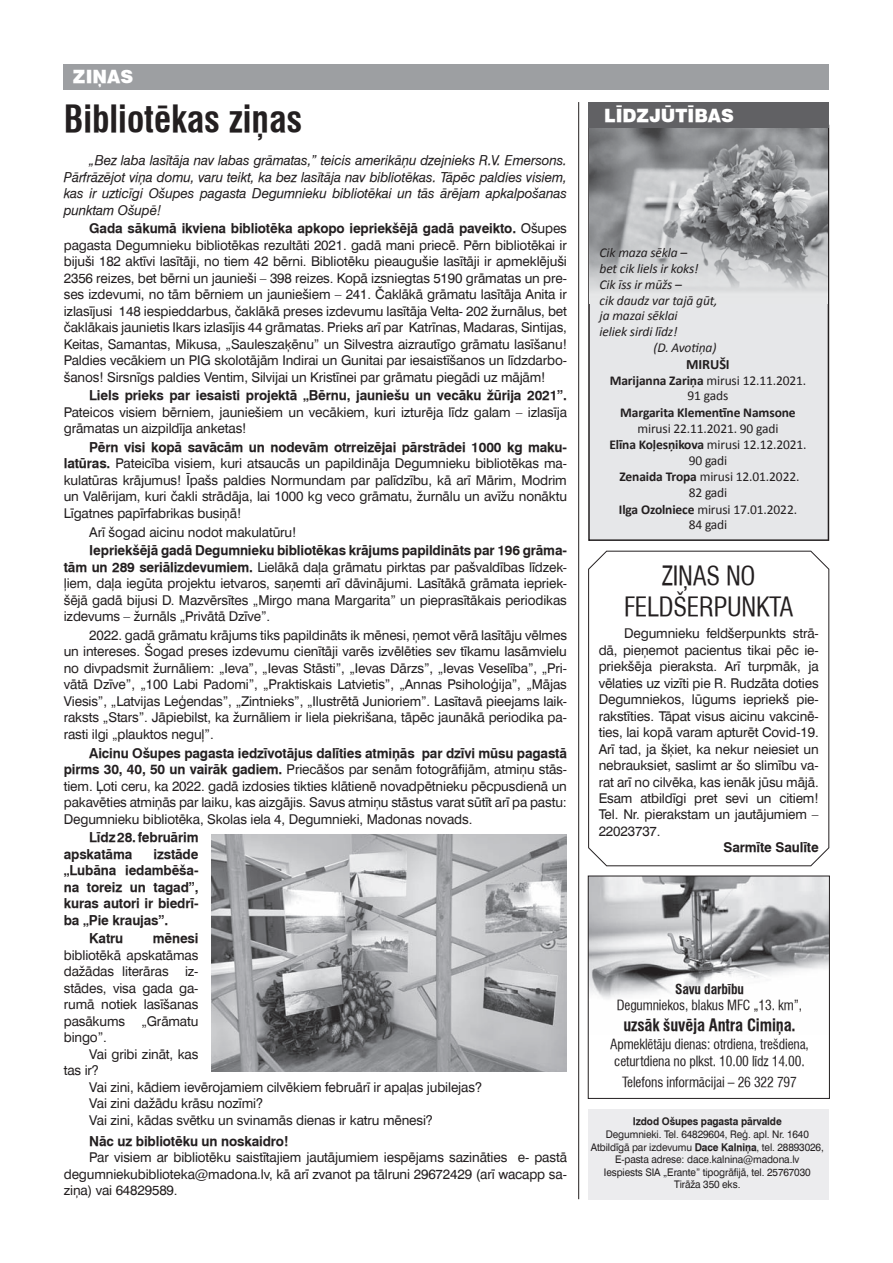
<style>
.page{position:relative;width:893px;height:1263px;background:#fff}
.page>*{position:absolute;margin:0;border:0;box-sizing:border-box;transform-origin:0 0}
.t1{font:700 condensed 36px "Swiss 721 TL";color:#231f20}
.t2{font:condensed 25.5px/30.6px "Swiss 721 TL";letter-spacing:-.01em;color:#231f20;text-align:center}
.t3{font:900 18px "Swiss 721 TL";color:#fff}
.t4{font:700 condensed 16.5px "Swiss 721 TL";letter-spacing:-.01em;color:#231f20}
.t5{font:700 15px "Swiss 721 TL";color:#231f20}
.t6{font:700 14.25px "Calibri";letter-spacing:-.01em;color:#231f20}
.t7{font:13.5px/16.5px "Swiss 721 TL";letter-spacing:-.01em;color:#231f20;text-align:justify}
.t8{font:italic 13.5px/16.5px "Swiss 721 TL";letter-spacing:-.01em;color:#231f20;text-align:justify}
.t9{font:700 13.5px/16.5px "Swiss 721 TL";letter-spacing:-.01em;color:#231f20}
.t10{font:13.5px/16.2px "Calibri";letter-spacing:-.01em;color:#231f20;text-align:center}
.t11{font:condensed 13.5px/16.5px "Swiss 721 TL";letter-spacing:-.01em;color:#231f20;text-align:center}
.t12{font:italic 13.5px "Calibri";letter-spacing:-.01em;color:#231f20}
.t13{font:700 13.5px "Calibri";letter-spacing:-.01em;color:#231f20}
.t14{font:700 condensed 13.5px "Swiss 721 TL";letter-spacing:-.01em;color:#231f20}
.t15{font:10.5px/12.6px "Swiss 721 TL";letter-spacing:-.01em;color:#231f20;text-align:center;scale:.96 1}
.t16{font:700 10.5px "Swiss 721 TL";letter-spacing:-.01em;color:#231f20;scale:.96 1}
.s1{font-weight:700}
</style>
<div class="page">
<div style="left:64px;top:64px;width:765px;height:25px;background:#9d9fa2"></div>
<div style="left:588px;top:128px;width:241px;height:413px;background:#e6e7e9"></div>
<img style="left:590px;top:128px;width:238px;height:175px">
<div style="left:588px;top:102px;width:241px;height:26px;background:#616164"></div>
<hr style="left:578px;top:102px;width:1px;height:1097px;background:#231f20">
<svg style="left:588px;top:550px;width:242px;height:316px"></svg>
<div style="left:588px;top:1109px;width:241px;height:90px;background:#ececee"></div>
<img style="left:590px;top:878px;width:238px;height:121px">
<div style="left:588px;top:876px;width:242px;height:223px;border:1px solid #231f20"></div>
<img style="left:211px;top:834px;width:355px;height:238px">
<h3 class="t3" style="left:73px;top:66px;width:62px">ZIŅAS</h3>
<h1 class="t1" style="left:64px;top:97px;width:240px">Bibliotēkas ziņas</h1>
<p class="t8" style="left:64px;top:152px;width:505px;text-indent:26px">„Bez laba lasītāja nav labas grāmatas,” teicis amerikāņu dzejnieks R.V. Emersons.<br>Pārfrāzējot viņa domu, varu teikt, ka bez lasītāja nav bibliotēkas. Tāpēc paldies visiem, kas ir uzticīgi Ošupes pagasta Degumnieku bibliotēkai un tās ārējam apkalpošanas punktam Ošupē!</p>
<p class="t7" style="left:64px;top:220px;width:505px;text-indent:26px"><span class="s1">Gada sākumā ikviena bibliotēka apkopo iepriekšējā gadā paveikto.</span> Ošupes pagasta Degumnieku bibliotēkas rezultāti 2021. gadā mani priecē. Pērn bibliotēkai ir bijuši 182 aktīvi lasītāji, no tiem 42 bērni. Bibliotēku pieaugušie lasītāji ir apmeklējuši 2356 reizes, bet bērni un jaunieši – 398 reizes. Kopā izsniegtas 5190 grāmatas un pre&shy;ses izdevumi, no tām bērniem un jauniešiem – 241. Čaklākā grāmatu lasītāja Anita ir izlasījusi 148 iespieddarbus, čaklākā preses izdevumu lasītāja Velta- 202 žurnālus, bet čaklākais jaunietis Ikars izlasījis 44 grāmatas. Prieks arī par Katrīnas, Madaras, Sintijas, Keitas, Samantas, Mikusa, „Sauleszaķēnu” un Silvestra aizrautīgo grāmatu lasīšanu!<br>Paldies vecākiem un PIG skolotājām Indirai un Gunitai par iesaistīšanos un līdzdarbo&shy;šanos! Sirsnīgs paldies Ventim, Silvijai un Kristīnei par grāmatu piegādi uz mājām!</p>
<p class="t9" style="left:89px;top:387px;width:479px">Liels prieks par iesaisti projektā „Bērnu, jauniešu un vecāku žūrija 2021”.</p>
<p class="t7" style="left:64px;top:404px;width:505px">Pateicos visiem bērniem, jauniešiem un vecākiem, kuri izturēja līdz galam – izlasīja grāmatas un aizpildīja anketas!</p>
<p class="t7" style="left:64px;top:439px;width:505px;text-indent:26px"><span class="s1">Pērn visi kopā savācām un nodevām otrreizējai pārstrādei 1000 kg maku&shy;latūras.</span> Pateicība visiem, kuri atsaucās un papildināja Degumnieku bibliotēkas ma&shy;kulatūras krājumus! Īpašs paldies Normundam par palīdzību, kā arī Mārim, Modrim un Valērijam, kuri čakli strādāja, lai 1000 kg veco grāmatu, žurnālu un avīžu nonāktu Līgatnes papīrfabrikas busiņā!</p>
<p class="t7" style="left:89px;top:523px;width:209px">Arī šogad aicinu nodot makulatūru!</p>
<p class="t7" style="left:64px;top:542px;width:505px;text-indent:26px"><span class="s1">Iepriekšējā gadā Degumnieku bibliotēkas krājums papildināts par 196 grāma&shy;tām un 289 seriālizdevumiem.</span> Lielākā daļa grāmatu pirktas par pašvaldības līdzek&shy;ļiem, daļa iegūta projektu ietvaros, saņemti arī dāvinājumi. Lasītākā grāmata iepriek&shy;šējā gadā bijusi D. Mazvērsītes „Mirgo mana Margarita” un pieprasītākais periodikas izdevums – žurnāls „Privātā Dzīve”.</p>
<p class="t7" style="left:64px;top:627px;width:505px;text-indent:26px">2022. gadā grāmatu krājums tiks papildināts ik mēnesi, ņemot vērā lasītāju vēlmes un intereses. Šogad preses izdevumu cienītāji varēs izvēlēties sev tīkamu lasāmvielu no divpadsmit žurnāliem: „Ieva”, „Ievas Stāsti”, „Ievas Dārzs”, „Ievas Veselība”, „Pri&shy;vātā Dzīve”, „100 Labi Padomi”, „Praktiskais Latvietis”, „Annas Psiholoģija”, „Mājas Viesis”, „Latvijas Leģendas”, „Zintnieks”, „Ilustrētā Junioriem”. Lasītavā pieejams laik&shy;raksts „Stars”. Jāpiebilst, ka žurnāliem ir liela piekrišana, tāpēc jaunākā periodika pa&shy;rasti ilgi „plauktos neguļ”.</p>
<p class="t7" style="left:64px;top:744px;width:505px;text-indent:26px"><span class="s1">Aicinu Ošupes pagasta iedzīvotājus dalīties atmiņās par dzīvi mūsu pagastā pirms 30, 40, 50 un vairāk gadiem.</span> Priecāšos par senām fotogrāfijām, atmiņu stās&shy;tiem. Ļoti ceru, ka 2022. gadā izdosies tikties klātienē novadpētnieku pēcpusdienā un pakavēties atmiņās par laiku, kas aizgājis. Savus atmiņu stāstus varat sūtīt arī pa pastu:<br>Degumnieku bibliotēka, Skolas iela 4, Degumnieki, Madonas novads.</p>
<p class="t9" style="left:64px;top:829px;width:136px;text-indent:26px">Līdz 28. februārim apskatāma</p>
<p class="t9" style="left:64px;top:846px;width:136px;text-align:justify;text-indent:90px">izstāde „Lubāna iedambēša&shy;na toreiz un tagad”, kuras autori ir biedrī&shy;ba „Pie kraujas”.</p>
<p class="t9" style="left:89px;top:930px;width:36px">Katru</p>
<p class="t9" style="left:153px;top:930px;width:47px">mēnesi</p>
<p class="t7" style="left:64px;top:947px;width:136px">bibliotēkā apskatāmas dažādas literāras iz&shy;stādes, visa gada ga&shy;rumā notiek lasīšanas pasākums „Grāmatu bingo”.</p>
<p class="t7" style="left:64px;top:1046px;width:136px;text-indent:26px">Vai gribi zināt, kas tas ir?</p>
<p class="t7" style="left:89px;top:1079px;width:394px;text-align:left">Vai zini, kādiem ievērojamiem cilvēkiem februārī ir apaļas jubilejas?<br>Vai zini dažādu krāsu nozīmi?<br>Vai zini, kādas svētku un svinamās dienas ir katru mēnesi?</p>
<p class="t9" style="left:89px;top:1132px;width:201px">Nāc uz bibliotēku un noskaidro!</p>
<p class="t7" style="left:64px;top:1149px;width:505px;text-indent:26px">Par visiem ar bibliotēku saistītajiem jautājumiem iespējams sazināties e- pastā degumniekubiblioteka@madona.lv, kā arī zvanot pa tālruni 29672429 (arī wacapp sa&shy;ziņa) vai 64829589.</p>
<p class="t5" style="left:64px;top:1189px;width:19px">12</p>
<h3 class="t3" style="left:604px;top:104px;width:131px">LĪDZJŪTĪBAS</h3>
<p class="t12" style="left:600px;top:244px;width:89px">Cik maza sēkla –</p>
<p class="t12" style="left:600px;top:259px;width:100px">bet cik liels ir koks!</p>
<p class="t12" style="left:600px;top:275px;width:84px">Cik īss ir mūžs –</p>
<p class="t12" style="left:600px;top:291px;width:119px">cik daudz var tajā gūt,</p>
<p class="t12" style="left:600px;top:307px;width:80px">ja mazai sēklai</p>
<p class="t12" style="left:600px;top:322px;width:79px">ieliek sirdi līdz!</p>
<p class="t12" style="left:654px;top:338px;width:64px">(D. Avotiņa)</p>
<p class="t6" style="left:686px;top:355px;width:45px">MIRUŠI</p>
<p class="t10" style="left:610px;top:372px;width:198px;line-height:15.8px"><span class="s1">Marijanna Zariņa</span> mirusi 12.11.2021.<br>91 gads</p>
<p class="t13" style="left:620px;top:404px;width:177px">Margarita Klementīne Namsone</p>
<p class="t10" style="left:609px;top:420px;width:199px">mirusi 22.11.2021. 90 gadi<br><span class="s1">Elīna Koļesņikova</span> mirusi 12.12.2021.<br>90 gadi<br><span class="s1">Zenaida Tropa</span> mirusi 12.01.2022.<br>82 gadi<br><span class="s1">Ilga Ozolniece</span> mirusi 17.01.2022.<br>84 gadi</p>
<h2 class="t2" style="left:624px;top:560px;width:171px">ZIŅAS NO<br>FELDŠERPUNKTA</h2>
<p class="t7" style="left:599px;top:625px;width:222px;text-indent:26px">Degumnieku feldšerpunkts strā&shy;dā, pieņemot pacientus tikai pēc ie&shy;priekšēja pieraksta. Arī turpmāk, ja vēlaties uz vizīti pie R. Rudzāta doties Degumniekos, lūgums iepriekš pie&shy;rakstīties. Tāpat visus aicinu vakcinē&shy;ties, lai kopā varam apturēt Covid-19.<br>Arī tad, ja šķiet, ka nekur neiesiet un nebrauksiet, saslimt ar šo slimību va&shy;rat arī no cilvēka, kas ienāk jūsu mājā.<br>Esam atbildīgi pret sevi un citiem!<br>Tel. Nr. pierakstam un jautājumiem – 22023737.</p>
<p class="t9" style="left:723px;top:839px;width:97px">Sarmīte Saulīte</p>
<p class="t14" style="left:675px;top:981px;width:70px">Savu darbību</p>
<p class="t11" style="left:617px;top:997px;width:187px">Degumniekos, blakus MFC „13. km”,</p>
<p class="t4" style="left:623px;top:1015px;width:174px">uzsāk šuvēja Antra Cimiņa.</p>
<p class="t11" style="left:610px;top:1036px;width:200px">Apmeklētāju dienas: otrdiena, trešdiena, ceturtdiena no plkst. 10.00 līdz 14.00.</p>
<p class="t11" style="left:622px;top:1073px;width:176px">Telefons informācijai – 26 322 797</p>
<p class="t16" style="left:633px;top:1115px;width:157px">Izdod Ošupes pagasta pārvalde</p>
<p class="t15" style="left:591px;top:1128px;width:244px">Degumnieki. Tel. 64829604, Reģ. apl. Nr. 1640<br>Atbildīgā par izdevumu <span class="s1">Dace Kalniņa</span>, tel. 28893026, E-pasta adrese: dace.kalnina@madona.lv<br>Iespiests SIA „Erante” tipogrāfijā, tel. 25767030<br>Tirāža 350 eks.</p>
</div>
